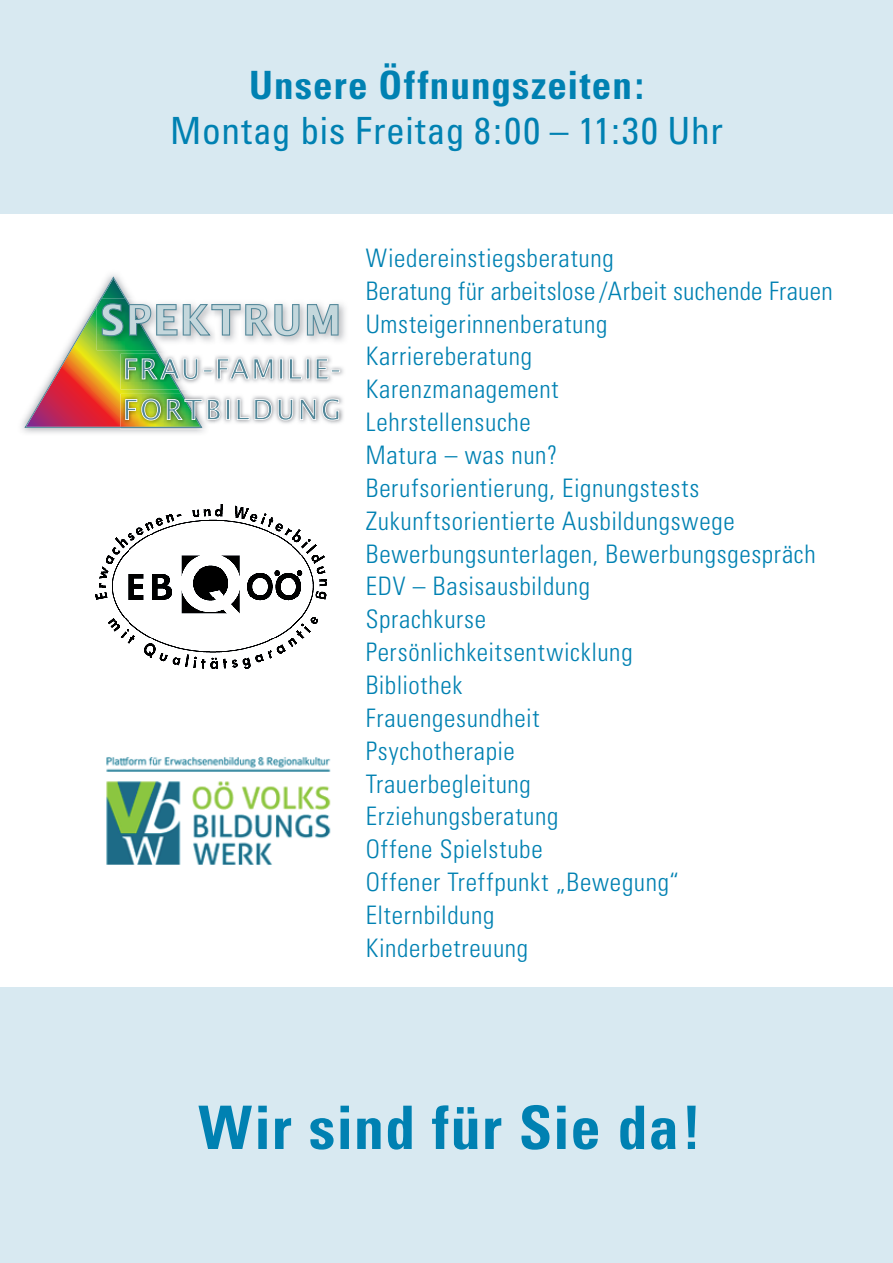
<style>
.page{position:relative;width:893px;height:1263px;background:#fff}
.page>*{position:absolute;margin:0;border:0;box-sizing:border-box;transform-origin:0 0}
.t1{font:700 condensed 60px "Univers";letter-spacing:.02em;color:#0081b2}
.t2{font:700 condensed 39px "Univers";letter-spacing:.025em;color:#0081b2}
.t3{font:condensed 37.5px "Univers";letter-spacing:.02em;color:#0081b2}
.t4{font:300 condensed 25.5px/32.8px "Univers";letter-spacing:.025em;color:#0081b2}
</style>
<div class="page">
<div style="left:0;top:988px;width:893px;height:275px;background:#d8e9f1"></div>
<div style="left:0;top:0;width:893px;height:213px;background:#d8e9f1"></div>
<img style="left:106px;top:757px;width:225px;height:108px">
<img style="left:95px;top:504px;width:232px;height:165px">
<img style="left:340px;top:304px;width:6px;height:37px">
<img style="left:121px;top:396px;width:223px;height:33px">
<img style="left:340px;top:367px;width:4px;height:9px">
<svg style="left:24px;top:276px;width:316px;height:152px"></svg>
<h2 class="t2" style="left:249px;top:71px;width:396px">Unsere Öffnungszeiten:</h2>
<h3 class="t3" style="left:170px;top:117px;width:554px">Montag bis Freitag 8:00 – 11:30 Uhr</h3>
<p class="t4" style="left:366px;top:244px;width:468px">Wiedereinstiegsberatung<br>Beratung für arbeitslose /Arbeit suchende Frauen<br>Umsteigerinnenberatung<br>Karriereberatung<br>Karenzmanagement<br>Lehrstellensuche<br>Matura – was nun?<br>Berufsorientierung, Eignungstests<br>Zukunftsorientierte Ausbildungswege<br>Bewerbungsunterlagen, Bewerbungsgespräch<br>EDV – Basisausbildung<br>Sprachkurse<br>Persönlichkeitsentwicklung<br>Bibliothek<br>Frauengesundheit<br>Psychotherapie<br>Trauerbegleitung<br>Erziehungsberatung<br>Offene Spielstube<br>Offener Treffpunkt „Bewegung“<br>Elternbildung<br>Kinderbetreuung</p>
<h1 class="t1" style="left:198px;top:1106px;width:504px">Wir sind für Sie da!</h1>
</div>
